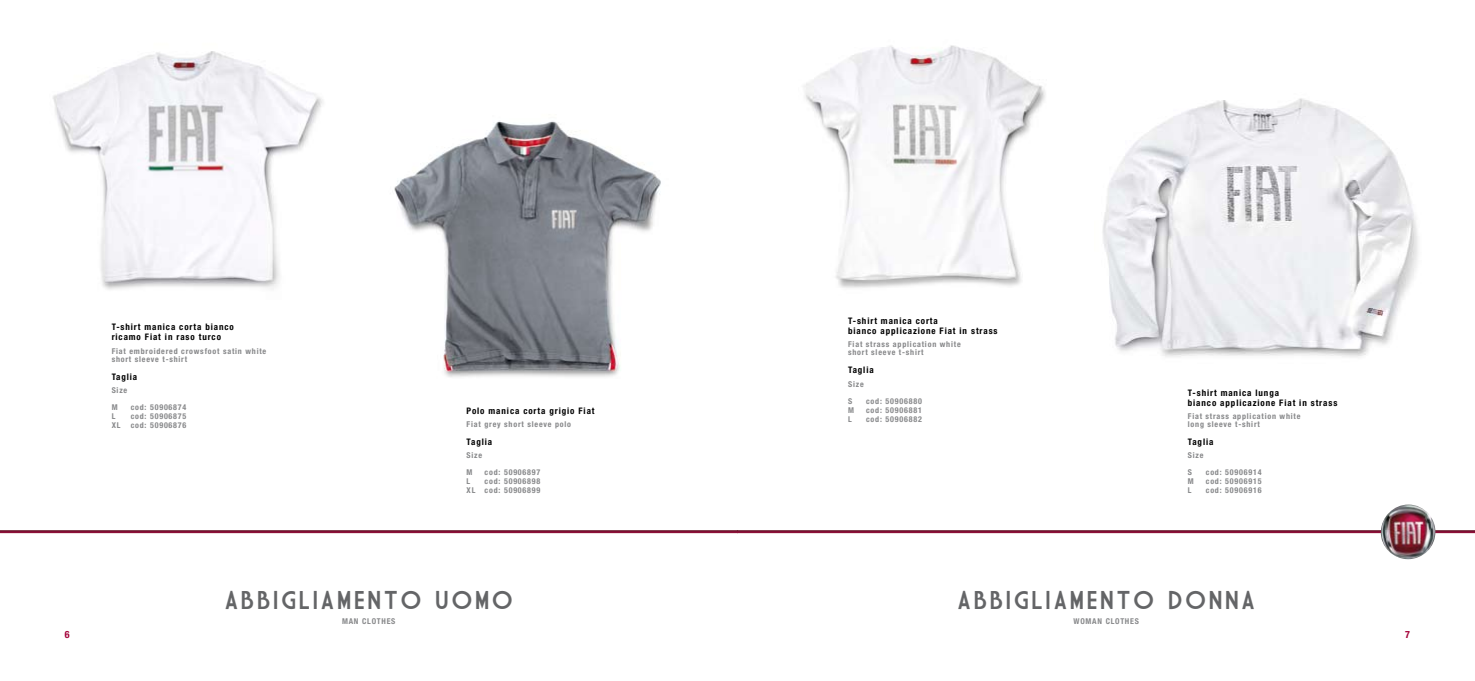
<style>
.page{position:relative;width:1475px;height:681px;background:#fff}
.page>*{position:absolute;margin:0;border:0;box-sizing:border-box;transform-origin:0 0}
.t1{font:25px "Market Deco";letter-spacing:.1em;color:#646567}
.t2{font:700 condensed 10px "Helvetica Neue";color:#a40239}
.t3{font:700 condensed 9px/10px "Helvetica Neue";letter-spacing:.1em;color:#000}
.t4{font:700 condensed 8px/17px "Helvetica Neue";letter-spacing:.1em;color:#87888a}
</style>
<div class="page">
<img style="left:1102px;top:98px;width:316px;height:259px">
<img style="left:394px;top:121px;width:267px;height:256px">
<img style="left:803px;top:45px;width:243px;height:243px">
<img style="left:53px;top:51px;width:270px;height:239px">
<img style="left:0;top:529px;width:1474px;height:7px">
<img style="left:1380px;top:504px;width:55px;height:55px">
<p class="t3" style="left:112px;top:322px;width:124px">T-shirt manica corta bianco ricamo Fiat in raso turco</p>
<p class="t4" style="left:112px;top:346px;width:156px;line-height:8px">Fiat embroidered crowsfoot satin white short sleeve t-shirt</p>
<p class="t3" style="left:112px;top:371px;width:27px">Taglia</p>
<p class="t4" style="left:112px;top:381px;width:17px">Size<br>M</p>
<p class="t4" style="left:131px;top:398px;width:57px">cod: 50906874</p>
<p class="t4" style="left:112px;top:407px;width:5px">L</p>
<p class="t4" style="left:131px;top:407px;width:57px">cod: 50906875</p>
<p class="t4" style="left:112px;top:416px;width:10px">XL</p>
<p class="t4" style="left:131px;top:416px;width:57px">cod: 50906876</p>
<p class="t3" style="left:466px;top:405px;width:129px">Polo manica corta grigio Fiat</p>
<p class="t4" style="left:466px;top:415px;width:106px">Fiat grey short sleeve polo</p>
<p class="t3" style="left:466px;top:436px;width:27px">Taglia</p>
<p class="t4" style="left:466px;top:446px;width:17px">Size<br>M</p>
<p class="t4" style="left:484px;top:463px;width:57px">cod: 50906897</p>
<p class="t3" style="left:848px;top:316px;width:151px">T-shirt manica corta<br>bianco applicazione Fiat in strass</p>
<p class="t4" style="left:848px;top:340px;width:114px;line-height:8px">Fiat strass application white short sleeve t-shirt</p>
<p class="t3" style="left:848px;top:365px;width:27px">Taglia</p>
<p class="t4" style="left:848px;top:375px;width:17px">Size<br>S</p>
<p class="t4" style="left:866px;top:392px;width:57px">cod: 50906880</p>
<p class="t4" style="left:848px;top:401px;width:7px">M</p>
<p class="t4" style="left:866px;top:401px;width:57px">cod: 50906881</p>
<p class="t4" style="left:848px;top:410px;width:5px">L</p>
<p class="t4" style="left:866px;top:410px;width:57px">cod: 50906882</p>
<p class="t3" style="left:1187px;top:387px;width:151px">T-shirt manica lunga<br>bianco applicazione Fiat in strass</p>
<p class="t4" style="left:1187px;top:411px;width:114px;line-height:8px">Fiat strass application white long sleeve t-shirt</p>
<p class="t3" style="left:1187px;top:436px;width:27px">Taglia</p>
<p class="t4" style="left:1187px;top:446px;width:17px">Size<br>S</p>
<p class="t4" style="left:1205px;top:463px;width:57px">cod: 50906914</p>
<p class="t4" style="left:466px;top:476px;width:75px;line-height:9px;text-align:right">cod: 50906898<br>XL cod: 50906899</p>
<p class="t4" style="left:466px;top:472px;width:5px">L</p>
<p class="t4" style="left:1187px;top:472px;width:7px">M</p>
<p class="t4" style="left:1205px;top:472px;width:57px">cod: 50906915</p>
<p class="t4" style="left:1187px;top:481px;width:5px">L</p>
<p class="t4" style="left:1205px;top:481px;width:57px">cod: 50906916</p>
<h1 class="t1" style="left:224px;top:589px;width:290px">ABBIGLIAMENTO UOMO</h1>
<p class="t4" style="left:342px;top:612px;width:55px">MAN CLOTHES</p>
<h1 class="t1" style="left:956px;top:589px;width:300px">ABBIGLIAMENTO DONNA</h1>
<p class="t4" style="left:1073px;top:612px;width:67px">WOMAN CLOTHES</p>
<p class="t2" style="left:65px;top:628px;width:6px">6</p>
<p class="t2" style="left:1404px;top:628px;width:6px">7</p>
</div>
